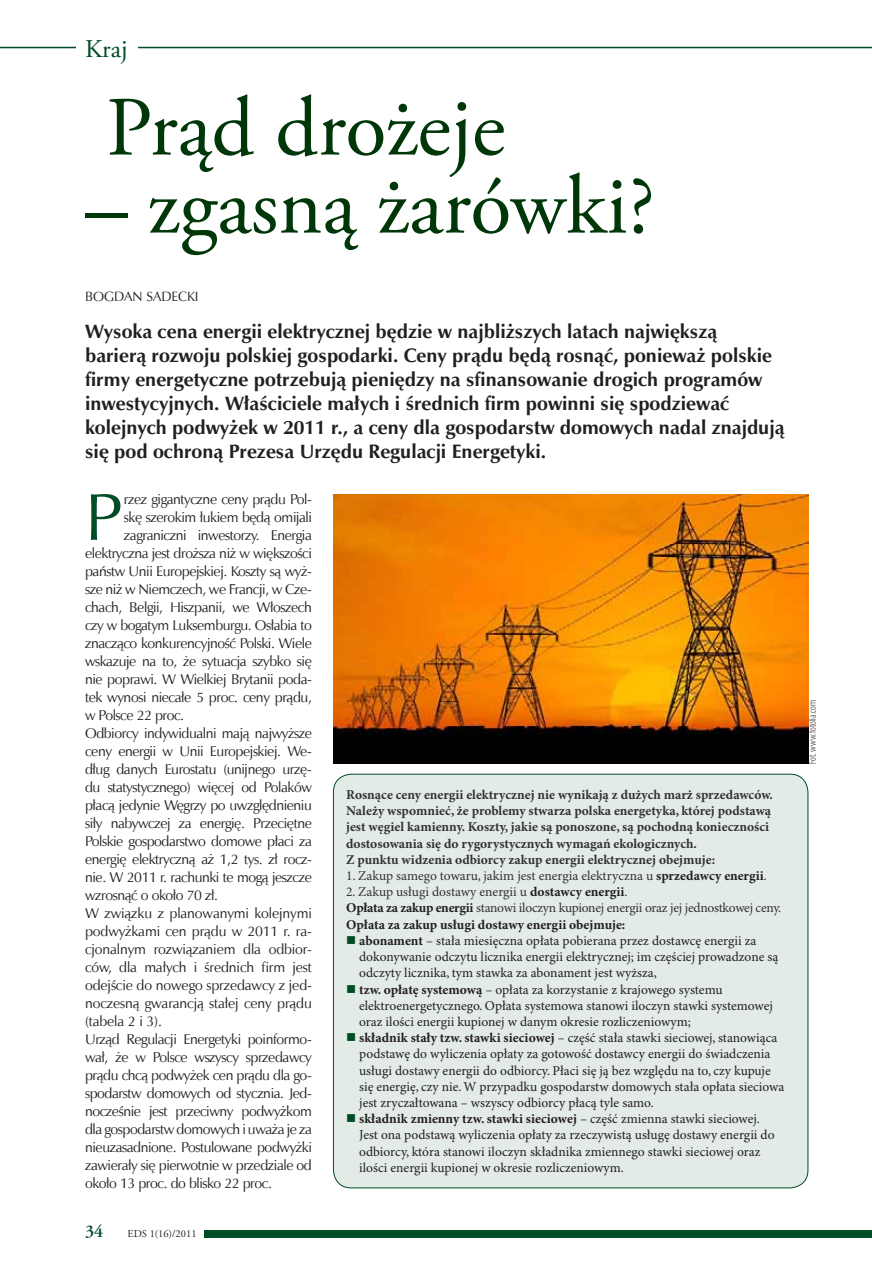
<style>
.page{position:relative;width:872px;height:1263px;background:#fff}
.page>*{position:absolute;margin:0;border:0;box-sizing:border-box;transform-origin:0 0}
.t1{font:84px "Adobe Garamond Pro";color:#003709}
.t2{font:66.9px "Zapf Humnst EU";color:#004c26}
.t3{font:25.5px "Adobe Garamond Pro";color:#004c26}
.t4{font:700 19.5px/24px "Zapf Humnst EU";color:#231f20}
.t5{font:600 18px "Adobe Garamond Pro";color:#004c26}
.t6{font:14.25px "Zapf Humnst EU";letter-spacing:-.03em;color:#231f20}
.t7{font:14.25px "Zapf Humnst EU";letter-spacing:-.01em;color:#231f20}
.t8{font:13.5px/16.2px "Minion Pro";color:#231f20}
.t9{font:700 13.5px/16.2px "Minion Pro";color:#333}
.t10{font:13.5px/16.2px "Minion Pro";letter-spacing:-.01em;color:#333}
.t11{font:13.5px "Zapf Humnst EU";color:#231f20}
.t12{font:300 condensed 10.5px "Myriad Pro";color:#231f20}
.t13{font:10.5px "Adobe Garamond Pro";color:#231f20}
.s1{font-weight:700;color:#231f20}
.s2{color:#004c26}
.s3{font-weight:700}
</style>
<div class="page">
<hr style="left:0;top:47px;width:872px;height:1px;background:#004c26">
<div style="left:77px;top:38px;width:61px;height:19px;background:#fff"></div>
<div style="left:204px;top:1230px;width:668px;height:7px;background:#004c26"></div>
<div style="left:333px;top:774px;width:475px;height:414px;background:#e3ebe6;border-radius:18px"></div>
<img style="left:333px;top:494px;width:475px;height:269px">
<h3 class="t3" style="left:85px;top:33px;width:44px">Kraj</h3>
<h1 class="t1" style="left:106px;top:77px;width:401px">Prąd drożeje</h1>
<h1 class="t1" style="left:85px;top:155px;width:571px">– zgasną żarówki?</h1>
<p class="t11" style="left:85px;top:288px;width:115px">Bogdan Sadecki</p>
<p class="t4" style="left:85px;top:320px;width:701px">Wysoka cena energii elektrycznej będzie w najbliższych latach największą<br>barierą rozwoju polskiej gospodarki. Ceny prądu będą rosnąć, ponieważ polskie firmy energetyczne potrzebują pieniędzy na sfinansowanie drogich programów inwestycyjnych. Właściciele małych i średnich firm powinni się spodziewać kolejnych podwyżek w 2011 r., a ceny dla gospodarstw domowych nadal znajdują się pod ochroną Prezesa Urzędu Regulacji Energetyki.</p>
<h2 class="t2" style="left:85px;top:476px;width:38px">P</h2>
<p class="t6" style="left:124px;top:490px;width:189px">rzez gigantyczne ceny prądu Pol-</p>
<p class="t6" style="left:124px;top:508px;width:189px">skę szerokim łukiem będą omijali</p>
<p class="t6" style="left:124px;top:526px;width:189px">zagraniczni inwestorzy. Energia</p>
<p class="t6" style="left:85px;top:544px;width:228px">elektryczna jest droższa niż w większości</p>
<p class="t6" style="left:85px;top:562px;width:228px">państw Unii Europejskiej. Koszty są wyż-</p>
<p class="t6" style="left:85px;top:580px;width:228px">sze niż w Niemczech, we Francji, w Cze-</p>
<p class="t6" style="left:85px;top:598px;width:228px">chach, Belgii, Hiszpanii, we Włoszech</p>
<p class="t6" style="left:85px;top:616px;width:228px">czy w bogatym Luksemburgu. Osłabia to</p>
<p class="t6" style="left:85px;top:634px;width:228px">znacząco konkurencyjność Polski. Wiele</p>
<p class="t6" style="left:85px;top:652px;width:228px">wskazuje na to, że sytuacja szybko się</p>
<p class="t6" style="left:85px;top:670px;width:228px">nie poprawi. W Wielkiej Brytanii poda-</p>
<p class="t6" style="left:85px;top:688px;width:228px">tek wynosi niecałe 5 proc. ceny prądu,</p>
<p class="t6" style="left:85px;top:706px;width:101px">w Polsce 22 proc.</p>
<p class="t6" style="left:85px;top:724px;width:228px">Odbiorcy indywidualni mają najwyższe</p>
<p class="t6" style="left:85px;top:742px;width:228px">ceny energii w Unii Europejskiej. We-</p>
<p class="t6" style="left:85px;top:760px;width:228px">dług danych Eurostatu (unijnego urzę-</p>
<p class="t6" style="left:85px;top:778px;width:228px">du statystycznego) więcej od Polaków</p>
<p class="t6" style="left:85px;top:796px;width:228px">płacą jedynie Węgrzy po uwzględnieniu</p>
<p class="t6" style="left:85px;top:814px;width:228px">siły nabywczej za energię. Przeciętne</p>
<p class="t6" style="left:85px;top:832px;width:228px">Polskie gospodarstwo domowe płaci za</p>
<p class="t6" style="left:85px;top:850px;width:228px">energię elektryczną aż 1,2 tys. zł rocz-</p>
<p class="t6" style="left:85px;top:868px;width:228px">nie. W 2011 r. rachunki te mogą jeszcze</p>
<p class="t6" style="left:85px;top:886px;width:134px">wzrosnąć o około 70 zł.</p>
<p class="t7" style="left:85px;top:904px;width:228px">W związku z planowanymi kolejnymi</p>
<p class="t7" style="left:85px;top:922px;width:228px">podwyżkami cen prądu w 2011 r. ra-</p>
<p class="t7" style="left:85px;top:940px;width:228px">cjonalnym rozwiązaniem dla odbior-</p>
<p class="t7" style="left:85px;top:958px;width:228px">ców, dla małych i średnich firm jest</p>
<p class="t7" style="left:85px;top:976px;width:228px">odejście do nowego sprzedawcy z jed-</p>
<p class="t7" style="left:85px;top:994px;width:228px">noczesną gwarancją stałej ceny prądu</p>
<p class="t6" style="left:85px;top:1012px;width:78px">(tabela 2 i 3).</p>
<p class="t6" style="left:85px;top:1030px;width:228px">Urząd Regulacji Energetyki poinformo-</p>
<p class="t6" style="left:85px;top:1048px;width:228px">wał, że w Polsce wszyscy sprzedawcy</p>
<p class="t6" style="left:85px;top:1066px;width:228px">prądu chcą podwyżek cen prądu dla go-</p>
<p class="t6" style="left:85px;top:1084px;width:228px">spodarstw domowych od stycznia. Jed-</p>
<p class="t6" style="left:85px;top:1102px;width:228px">nocześnie jest przeciwny podwyżkom</p>
<p class="t6" style="left:85px;top:1120px;width:228px">dla gospodarstw domowych i uważa je za</p>
<p class="t6" style="left:85px;top:1138px;width:228px">nieuzasadnione. Postulowane podwyżki</p>
<p class="t6" style="left:85px;top:1156px;width:228px">zawierały się pierwotnie w przedziale od</p>
<p class="t6" style="left:85px;top:1174px;width:188px">około 13 proc. do blisko 22 proc.</p>
<p class="t5" style="left:85px;top:1221px;width:20px">34</p>
<p class="t13" style="left:128px;top:1228px;width:70px">EDS 1(16)/2011</p>
<p class="t9" style="left:346px;top:787px;width:428px">Rosnące ceny energii elektrycznej nie wynikają z dużych marż sprzedawców.<br>Należy wspomnieć, że problemy stwarza polska energetyka, której podstawą jest węgiel kamienny. Koszty, jakie są ponoszone, są pochodną konieczności dostosowania się do rygorystycznych wymagań ekologicznych.<br>Z punktu widzenia odbiorcy zakup energii elektrycznej obejmuje:</p>
<p class="t10" style="left:346px;top:868px;width:422px">1. Zakup samego towaru, jakim jest energia elektryczna u <span class="s1">sprzedawcy energii</span>.</p>
<p class="t10" style="left:346px;top:884px;width:437px">2. Zakup usługi dostawy energii u <span class="s1">dostawcy energii</span>.<br><span class="s1">Opłata za zakup energii</span> stanowi iloczyn kupionej energii oraz jej jednostkowej ceny.<br><span class="s1">Opłata za zakup usługi dostawy energii obejmuje:</span></p>
<p class="t8" style="left:359px;top:933px;width:421px;text-indent:-13px"><span class="s2">■</span> <span class="s3">abonament</span> – stała miesięczna opłata pobierana przez dostawcę energii za dokonywanie odczytu licznika energii elektrycznej; im częściej prowadzone są odczyty licznika, tym stawka za abonament jest wyższa,</p>
<p class="t8" style="left:359px;top:982px;width:415px;text-indent:-13px"><span class="s2">■</span> <span class="s3">tzw. opłatę systemową</span> – opłata za korzystanie z krajowego systemu elektroenergetycznego. Opłata systemowa stanowi iloczyn stawki systemowej oraz ilości energii kupionej w danym okresie rozliczeniowym;</p>
<p class="t8" style="left:359px;top:1030px;width:426px;text-indent:-13px"><span class="s2">■</span> <span class="s3">składnik stały tzw. stawki sieciowej</span> – część stała stawki sieciowej, stanowiąca podstawę do wyliczenia opłaty za gotowość dostawcy energii do świadczenia usługi dostawy energii do odbiorcy. Płaci się ją bez względu na to, czy kupuje się energię, czy nie. W przypadku gospodarstw domowych stała opłata sieciowa jest zryczałtowana – wszyscy odbiorcy płacą tyle samo.</p>
<p class="t8" style="left:359px;top:1111px;width:417px;text-indent:-13px"><span class="s2">■</span> <span class="s3">składnik zmienny tzw. stawki sieciowej</span> – część zmienna stawki sieciowej.<br>Jest ona podstawą wyliczenia opłaty za rzeczywistą usługę dostawy energii do odbiorcy, która stanowi iloczyn składnika zmiennego stawki sieciowej oraz ilości energii kupionej w okresie rozliczeniowym.</p>
<p class="t12" style="left:806px;top:764px;width:66px;rotate:-90deg">Fot. www.fotolia.com</p>
</div>
